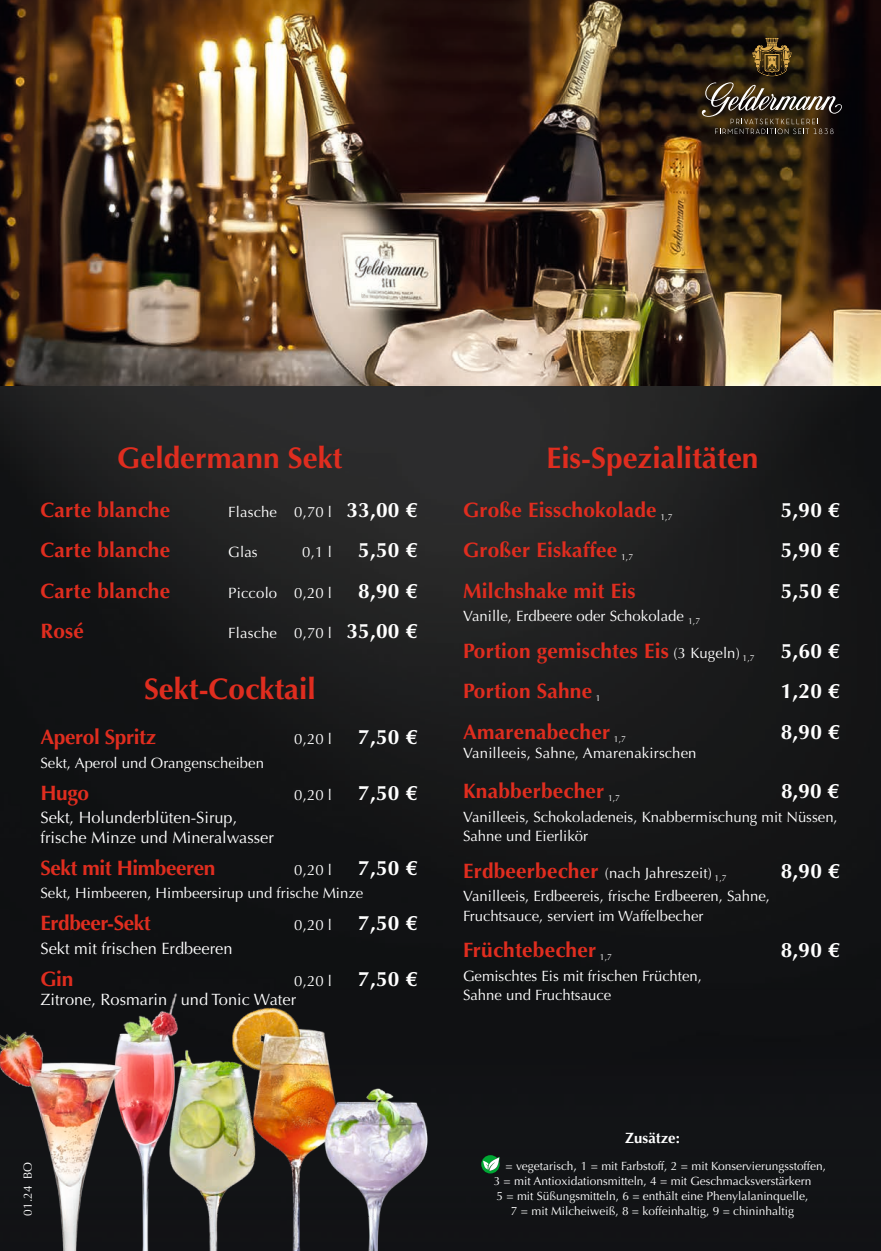
<style>
.page{position:relative;width:881px;height:1251px;background:#fff}
.page>*{position:absolute;margin:0;border:0;box-sizing:border-box;transform-origin:0 0}
.Überschrift{font:700 29.85px "Optima";color:#df2d1f}
.Head_Tee{font:700 20.85px "Optima";letter-spacing:.01em;color:#df2d1f}
.Head_Tee-2{font:700 20.85px "Optima";letter-spacing:.01em;color:#fff}
.Head_Tee-3{font:700 20.85px "Optima";letter-spacing:-.02em;color:#df2d1f}
.Text_Tee{font:16.35px/19.4px "Optima";color:#fff}
.Head_Tee-4{font:16.35px "Optima";color:#fff}
.Text_Tee-2{font:14.85px/19.4px "Optima";color:#fff}
.Head_Tee-5{font:14.85px "Optima";letter-spacing:.01em;color:#fff}
.bold_schwarz{font:700 14.85px "Optima";color:#fff}
.Regular_cambria_schwarz{font:11.85px/14.9px "Optima";color:#fff}
.Head_Tee-6{font:8.7px "Optima";color:#fff}
.s1{font-weight:700;font-size:20.85px}
.s2{font-weight:400;font-size:14.85px;color:#fff}
.s3{font-weight:700;font-size:20.85px;color:#df2d1f}
.s4{font-size:13.35px}
</style>
<div class="page">
<img style="left:0;top:385px;width:880px;height:865px">
<img style="left:0;top:0;width:880px;height:385px">
<svg style="left:701px;top:82px;width:140px;height:52px;background:#4d4231"></svg>
<svg style="left:751px;top:38px;width:40px;height:38px;background:#5c4620"></svg>
<svg style="left:481px;top:1154px;width:18px;height:19px"></svg>
<img style="left:0;top:966px;width:447px;height:284px">
<p class="Überschrift" style="left:117px;top:440px;width:227px">Geldermann Sekt</p>
<p class="Head_Tee" style="left:40px;top:497px;width:131px">Carte blanche</p>
<p class="Head_Tee-5" style="left:228px;top:503px;width:190px">Flasche 0,70 l <span class="s1">33,00 €</span></p>
<p class="Head_Tee" style="left:40px;top:538px;width:131px">Carte blanche</p>
<p class="Head_Tee-5" style="left:228px;top:543px;width:31px">Glas</p>
<p class="Head_Tee-5" style="left:302px;top:543px;width:31px">0,1 l</p>
<p class="Head_Tee-2" style="left:358px;top:538px;width:61px">5,50 €</p>
<p class="Head_Tee" style="left:40px;top:578px;width:131px">Carte blanche</p>
<p class="Head_Tee-5" style="left:228px;top:584px;width:105px">Piccolo 0,20 l</p>
<p class="Head_Tee-2" style="left:358px;top:578px;width:61px">8,90 €</p>
<p class="Head_Tee" style="left:40px;top:619px;width:45px">Rosé</p>
<p class="Head_Tee-5" style="left:228px;top:624px;width:190px">Flasche 0,70 l <span class="s1">35,00 €</span></p>
<p class="Überschrift" style="left:144px;top:671px;width:173px">Sekt-Cocktail</p>
<p class="Head_Tee-3" style="left:40px;top:724px;width:117px">Aperol Spritz</p>
<p class="Head_Tee-5" style="left:294px;top:730px;width:39px">0,20 l</p>
<p class="Head_Tee-2" style="left:358px;top:724px;width:61px">7,50 €</p>
<p class="Text_Tee-2" style="left:40px;top:753px;width:225px">Sekt, Aperol und Orangenscheiben</p>
<p class="Head_Tee" style="left:40px;top:780px;width:50px">Hugo</p>
<p class="Head_Tee-5" style="left:294px;top:786px;width:39px">0,20 l</p>
<p class="Head_Tee-2" style="left:358px;top:780px;width:61px">7,50 €</p>
<p class="Text_Tee" style="left:40px;top:808px;width:235px">Sekt, Holunderblüten-Sirup, frische Minze und Mineralwasser</p>
<p class="Head_Tee-3" style="left:40px;top:855px;width:176px">Sekt mit Himbeeren</p>
<p class="Head_Tee-5" style="left:294px;top:860px;width:39px">0,20 l</p>
<p class="Head_Tee-2" style="left:358px;top:855px;width:61px">7,50 €</p>
<p class="Text_Tee-2" style="left:40px;top:883px;width:324px">Sekt, Himbeeren, Himbeersirup und frische Minze</p>
<p class="Head_Tee-3" style="left:40px;top:911px;width:112px">Erdbeer-Sekt</p>
<p class="Head_Tee-5" style="left:294px;top:916px;width:39px">0,20 l</p>
<p class="Head_Tee-2" style="left:358px;top:911px;width:61px">7,50 €</p>
<p class="Text_Tee" style="left:40px;top:938px;width:193px">Sekt mit frischen Erdbeeren</p>
<p class="Head_Tee" style="left:40px;top:966px;width:34px">Gin</p>
<p class="Head_Tee-5" style="left:294px;top:972px;width:39px">0,20 l</p>
<p class="Head_Tee-2" style="left:358px;top:966px;width:61px">7,50 €</p>
<p class="Head_Tee-4" style="left:40px;top:990px;width:257px">Zitrone, Rosmarin und Tonic Water</p>
<p class="Überschrift" style="left:546px;top:440px;width:213px">Eis-Spezialitäten</p>
<p class="Head_Tee" style="left:463px;top:497px;width:195px">Große Eisschokolade</p>
<p class="Head_Tee-6" style="left:660px;top:511px;width:14px">1,7</p>
<p class="Head_Tee-2" style="left:780px;top:497px;width:61px">5,90 €</p>
<p class="Head_Tee" style="left:463px;top:538px;width:156px">Großer Eiskaffee</p>
<p class="Head_Tee-6" style="left:620px;top:552px;width:14px">1,7</p>
<p class="Head_Tee-2" style="left:780px;top:538px;width:61px">5,90 €</p>
<p class="Head_Tee" style="left:463px;top:578px;width:174px">Milchshake mit Eis</p>
<p class="Head_Tee-2" style="left:780px;top:578px;width:61px">5,50 €</p>
<p class="Text_Tee-2" style="left:463px;top:606px;width:238px">Vanille, Erdbeere oder Schokolade <sub>1,7</sub></p>
<p class="Head_Tee" style="left:463px;top:638px;width:293px">Portion gemischtes Eis <span class="s2">(3 Kugeln)</span> <sub>1,7</sub></p>
<p class="Head_Tee-2" style="left:780px;top:638px;width:61px">5,60 €</p>
<p class="Head_Tee" style="left:463px;top:678px;width:131px">Portion Sahne</p>
<p class="Head_Tee-6" style="left:595px;top:693px;width:6px">1</p>
<p class="Head_Tee-2" style="left:780px;top:678px;width:61px">1,20 €</p>
<p class="Head_Tee" style="left:463px;top:719px;width:148px">Amarenabecher</p>
<p class="Head_Tee-6" style="left:613px;top:733px;width:14px">1,7</p>
<p class="Head_Tee-2" style="left:780px;top:719px;width:61px">8,90 €</p>
<p class="Head_Tee-5" style="left:463px;top:744px;width:235px">Vanilleeis, Sahne, Amarenakirschen</p>
<p class="Head_Tee" style="left:463px;top:779px;width:143px">Knabberbecher</p>
<p class="Head_Tee-6" style="left:607px;top:793px;width:14px">1,7</p>
<p class="Head_Tee-2" style="left:780px;top:779px;width:59px">8,90 €</p>
<p class="Text_Tee-2" style="left:463px;top:807px;width:376px">Vanilleeis, Schokoladeneis, Knabbermischung mit Nüssen,<br>Sahne und Eierlikör</p>
<p class="Head_Tee-5" style="left:463px;top:863px;width:265px"><span class="s3">Erdbeerbecher</span> (nach Jahreszeit) <sub>1,7</sub></p>
<p class="Head_Tee-2" style="left:780px;top:858px;width:61px">8,90 €</p>
<p class="Text_Tee-2" style="left:463px;top:886px;width:308px">Vanilleeis, Erdbeereis, frische Erdbeeren, Sahne,<br>Fruchtsauce, serviert im Waffelbecher</p>
<p class="Head_Tee" style="left:463px;top:937px;width:135px">Früchtebecher</p>
<p class="Head_Tee-6" style="left:599px;top:951px;width:14px">1,7</p>
<p class="Head_Tee-2" style="left:780px;top:937px;width:61px">8,90 €</p>
<p class="Text_Tee-2" style="left:463px;top:965px;width:240px">Gemischtes Eis mit frischen Früchten,<br>Sahne und Fruchtsauce</p>
<p class="Regular_cambria_schwarz" style="left:20px;top:1215px;width:55px;rotate:-90deg">01.24 BO</p>
<p class="bold_schwarz" style="left:625px;top:1129px;width:56px">Zusätze:</p>
<p class="Regular_cambria_schwarz" style="left:493px;top:1158px;width:334px;text-indent:12px">= vegetarisch<span class="s4">,</span> 1 = mit Farbstoff, 2 = mit Konservierungsstoffen,<br>3 = mit Antioxidationsmitteln, 4 = mit Geschmacksverstärkern</p>
<p class="Regular_cambria_schwarz" style="left:496px;top:1188px;width:313px">5 = mit Süßungsmitteln, 6 = enthält eine Phenylalaninquelle,</p>
<p class="Regular_cambria_schwarz" style="left:510px;top:1203px;width:284px">7 = mit Milcheiweiß, 8 = koffeinhaltig, 9 = chininhaltig</p>
</div>
